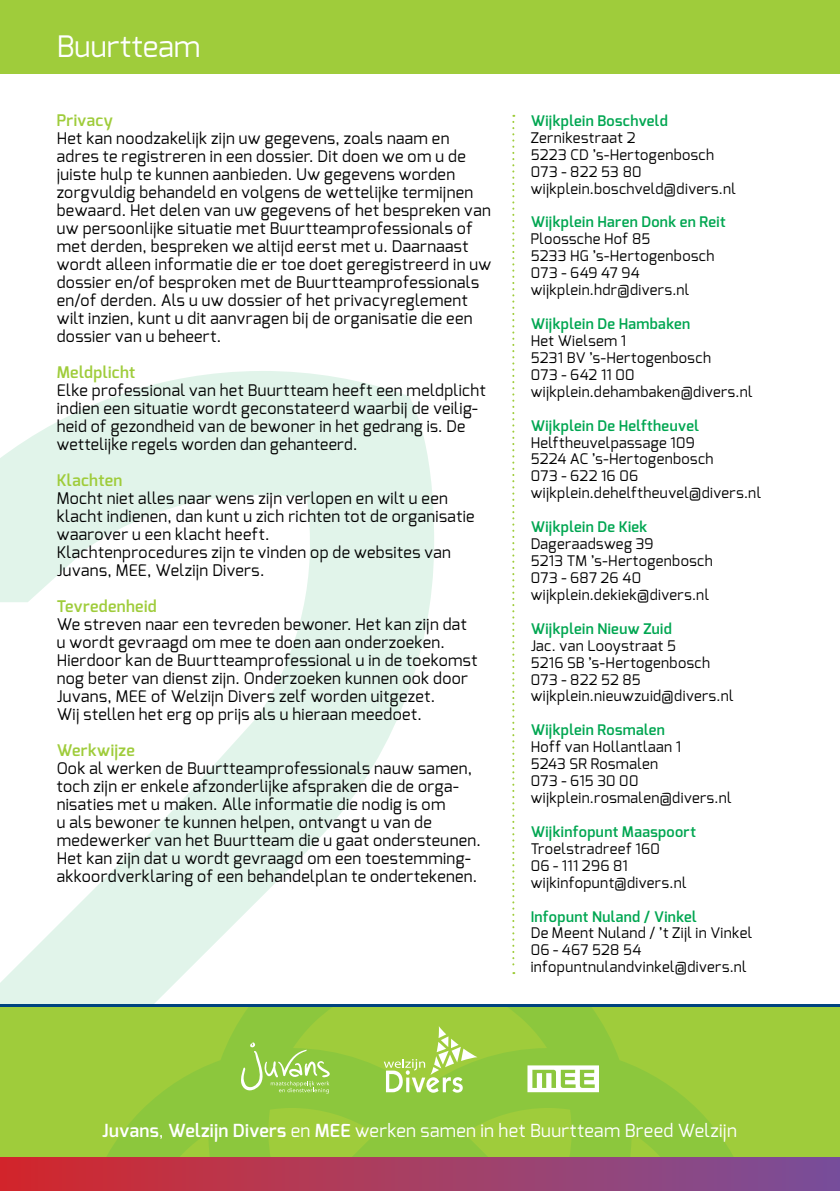
<style>
.page{position:relative;width:840px;height:1191px;background:#fff}
.page>*{position:absolute;margin:0;border:0;box-sizing:border-box;transform-origin:0 0}
.t1{font:29.6px "Exo";letter-spacing:.005em;color:#fff}
.t2{font:18px "Exo";letter-spacing:.02em;color:#fff}
.t3{font:16px/18px "Exo";letter-spacing:.02em;color:#000}
.t4{font:600 16px "Exo";letter-spacing:.02em;color:#9fcc3b}
.t5{font:14.6px/17px "Exo";letter-spacing:.025em;color:#000}
.t6{font:600 14.6px "Exo";letter-spacing:.025em;color:#00a651}
.s1{font-weight:600}
</style>
<div class="page">
<svg style="left:0;top:371px;width:434px;height:632px"></svg>
<div style="left:0;top:1005px;width:839px;height:175px;background:#9fcc3b"></div>
<svg style="left:86px;top:1006px;width:667px;height:151px"></svg>
<hr style="left:0;top:1003px;width:839px;height:3px;background:#00437f">
<svg style="left:241px;top:1042px;width:88px;height:51px;background:#9fd05b"></svg>
<svg style="left:383px;top:1026px;width:94px;height:66px"></svg>
<svg style="left:527px;top:1065px;width:71px;height:27px;background:#d6ebba"></svg>
<div style="left:0;top:1157px;width:839px;height:34px;background:linear-gradient(to right,#d3292c,#79509b)"></div>
<div style="left:0;top:0;width:839px;height:74px;background:#9fcc3b"></div>
<svg style="left:512px;top:115px;width:2px;height:859px"></svg>
<h1 class="t1" style="left:57px;top:27px;width:145px">Buurtteam</h1>
<p class="t4" style="left:57px;top:110px;width:58px">Privacy</p>
<p class="t3" style="left:57px;top:129px;width:436px">Het kan noodzakelijk zijn uw gegevens, zoals naam en adres te registreren in een dossier. Dit doen we om u de juiste hulp te kunnen aanbieden. Uw gegevens worden zorgvuldig behandeld en volgens de wettelijke termijnen bewaard. Het delen van uw gegevens of het bespreken van uw persoonlijke situatie met Buurtteamprofessionals of met derden, bespreken we altijd eerst met u. Daarnaast wordt alleen informatie die er toe doet geregistreerd in uw dossier en/of besproken met de Buurtteamprofessionals en/of derden. Als u uw dossier of het privacyreglement wilt inzien, kunt u dit aanvragen bij de organisatie die een dossier van u beheert.</p>
<p class="t4" style="left:57px;top:362px;width:80px">Meldplicht</p>
<p class="t3" style="left:57px;top:381px;width:430px">Elke professional van het Buurtteam heeft een meldplicht indien een situatie wordt geconstateerd waarbij de veilig&shy;heid of gezondheid van de bewoner in het gedrang is. De wettelijke regels worden dan gehanteerd.</p>
<p class="t4" style="left:57px;top:470px;width:67px">Klachten</p>
<p class="t3" style="left:57px;top:489px;width:419px">Mocht niet alles naar wens zijn verlopen en wilt u een klacht indienen, dan kunt u zich richten tot de organisatie waarover u een klacht heeft.<br>Klachtenprocedures zijn te vinden op de websites van Juvans, MEE, Welzijn Divers.</p>
<p class="t4" style="left:57px;top:596px;width:101px">Tevredenheid</p>
<p class="t3" style="left:57px;top:615px;width:422px">We streven naar een tevreden bewoner. Het kan zijn dat u wordt gevraagd om mee te doen aan onderzoeken.<br>Hierdoor kan de Buurtteamprofessional u in de toekomst nog beter van dienst zijn. Onderzoeken kunnen ook door Juvans, MEE of Welzijn Divers zelf worden uitgezet.<br>Wij stellen het erg op prijs als u hieraan meedoet.</p>
<p class="t4" style="left:57px;top:740px;width:79px">Werkwijze</p>
<p class="t3" style="left:57px;top:759px;width:425px">Ook al werken de Buurtteamprofessionals nauw samen, toch zijn er enkele afzonderlijke afspraken die de orga&shy;nisaties met u maken. Alle informatie die nodig is om<br>u als bewoner te kunnen helpen, ontvangt u van de medewerker van het Buurtteam die u gaat ondersteunen.<br>Het kan zijn dat u wordt gevraagd om een toestemming&shy;akkoordverklaring of een behandelplan te ondertekenen.</p>
<p class="t6" style="left:530px;top:111px;width:139px">Wijkplein Boschveld</p>
<p class="t5" style="left:530px;top:129px;width:206px">Zernikestraat 2<br>5223 CD ’s-Hertogenbosch<br>073 - 822 53 80 wijkplein.boschveld@divers.nl</p>
<p class="t6" style="left:530px;top:213px;width:196px">Wijkplein Haren Donk en Reit</p>
<p class="t5" style="left:530px;top:231px;width:185px">Ploossche Hof 85<br>5233 HG ’s-Hertogenbosch<br>073 - 649 47 94 wijkplein.hdr@divers.nl</p>
<p class="t6" style="left:530px;top:314px;width:161px">Wijkplein De Hambaken</p>
<p class="t5" style="left:530px;top:332px;width:223px">Het Wielsem 1<br>5231 BV ’s-Hertogenbosch<br>073 - 642 11 00 wijkplein.dehambaken@divers.nl</p>
<p class="t6" style="left:530px;top:416px;width:169px">Wijkplein De Helftheuvel</p>
<p class="t5" style="left:530px;top:434px;width:232px">Helftheuvelpassage 109<br>5224 AC ’s-Hertogenbosch<br>073 - 622 16 06 wijkplein.dehelftheuvel@divers.nl</p>
<p class="t6" style="left:530px;top:517px;width:118px">Wijkplein De Kiek</p>
<p class="t5" style="left:530px;top:535px;width:183px">Dageraadsweg 39<br>5213 TM ’s-Hertogenbosch<br>073 - 687 26 40 wijkplein.dekiek@divers.nl</p>
<p class="t6" style="left:530px;top:619px;width:143px">Wijkplein Nieuw Zuid</p>
<p class="t5" style="left:530px;top:637px;width:204px">Jac. van Looystraat 5<br>5216 SB ’s-Hertogenbosch<br>073 - 822 52 85 wijkplein.nieuwzuid@divers.nl</p>
<p class="t6" style="left:530px;top:720px;width:136px">Wijkplein Rosmalen</p>
<p class="t5" style="left:530px;top:738px;width:202px">Hoff van Hollantlaan 1<br>5243 SR Rosmalen<br>073 - 615 30 00 wijkplein.rosmalen@divers.nl</p>
<p class="t6" style="left:530px;top:822px;width:167px">Wijkinfopunt Maaspoort</p>
<p class="t5" style="left:530px;top:840px;width:157px">Troelstradreef 160<br>06 - 111 296 81 wijkinfopunt@divers.nl</p>
<p class="t6" style="left:530px;top:907px;width:167px">Infopunt Nuland / Vinkel</p>
<p class="t5" style="left:530px;top:924px;width:223px">De Meent Nuland / ’t Zijl in Vinkel<br>06 - 467 528 54 infopuntnulandvinkel@divers.nl</p>
<p class="t2" style="left:102px;top:1119px;width:635px"><span class="s1">Juvans</span>, <span class="s1">Welzijn Divers</span> en <span class="s1">MEE</span> werken samen in het Buurtteam Breed Welzijn</p>
</div>
